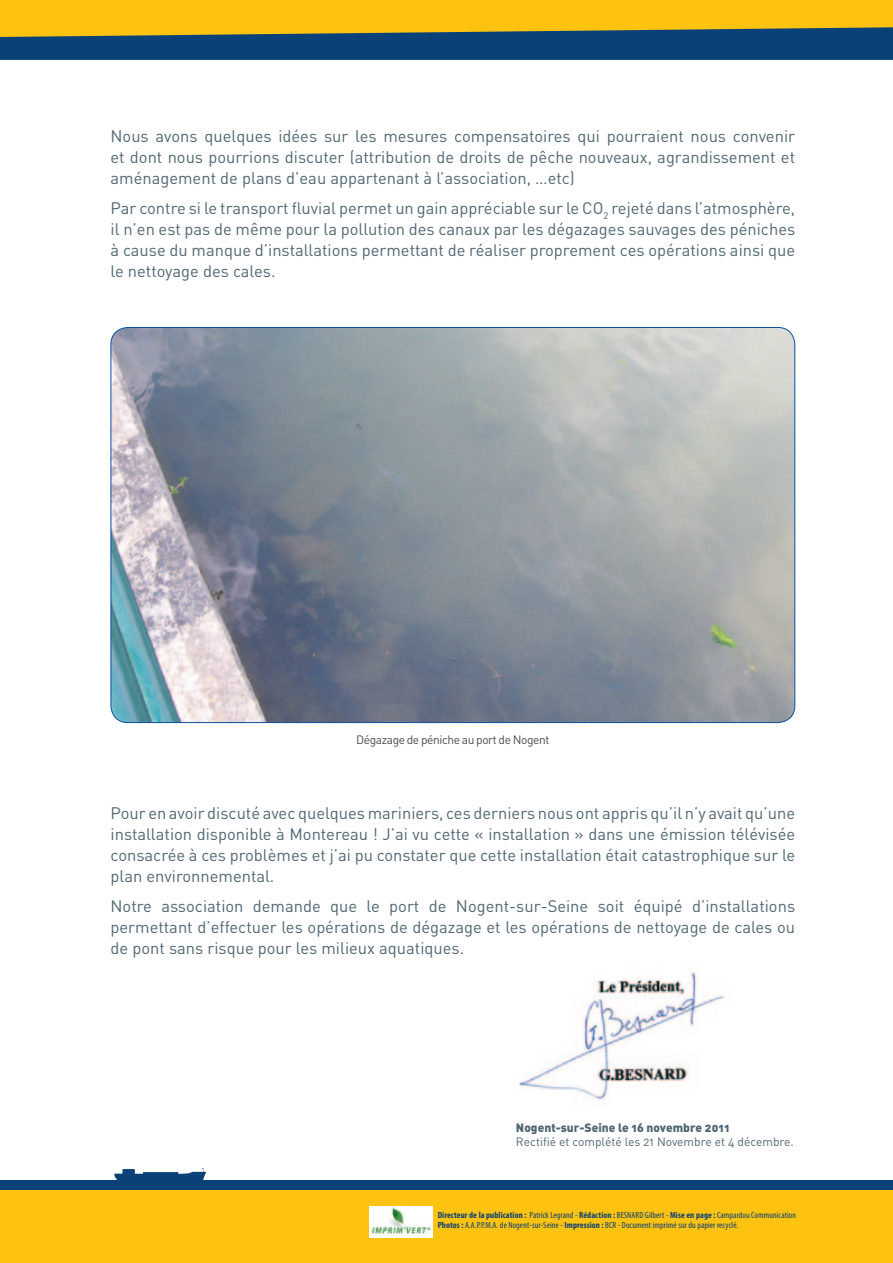
<style>
.page{position:relative;width:893px;height:1263px;background:#fff}
.page>*{position:absolute;margin:0;border:0;box-sizing:border-box;transform-origin:0 0}
.t1{font:16.5px/21px "DIN";color:#506772;text-align:justify}
.t2{font:12px "DIN Regular Alternate";color:#506772}
.t3{font:12px "DIN Black Alternate";color:#506772}
.bon{font:12px "DIN";letter-spacing:-.04em;color:#4b4c4d}
.t4{font:condensed 9px/10.8px "Myriad Pro";letter-spacing:.01em;color:#094178}
.s1{font-weight:700}
</style>
<div class="page">
<svg style="left:0;top:0;width:893px;height:60px;background:#8c8640"></svg>
<div style="left:0;top:1187px;width:893px;height:76px;background:#fec210"></div>
<div style="left:0;top:1181px;width:893px;height:9px;background:#094178"></div>
<svg style="left:114px;top:1168px;width:92px;height:13px"></svg>
<img style="left:370px;top:1206px;width:62px;height:31px">
<img style="left:519px;top:972px;width:206px;height:128px">
<img style="left:111px;top:327px;width:684px;height:395px">
<p class="t1" style="left:111px;top:126px;width:686px">Nous avons quelques idées sur les mesures compensatoires qui pourraient nous convenir et dont nous pourrions discuter (attribution de droits de pêche nouveaux, agrandissement et aménagement de plans d’eau appartenant à l’association, …etc)</p>
<p class="t1" style="left:111px;top:197px;width:686px">Par contre si le transport fluvial permet un gain appréciable sur le CO<sub>2</sub> rejeté dans l’atmosphère, il n’en est pas de même pour la pollution des canaux par les dégazages sauvages des péniches à cause du manque d’installations permettant de réaliser proprement ces opérations ainsi que le nettoyage des cales.</p>
<p class="bon" style="left:356px;top:732px;width:195px">Dégazage de péniche au port de Nogent</p>
<p class="t1" style="left:111px;top:802px;width:686px">Pour en avoir discuté avec quelques mariniers, ces derniers nous ont appris qu’il n’y avait qu’une installation disponible à Montereau ! J’ai vu cette « installation » dans une émission télévisée consacrée à ces problèmes et j’ai pu constater que cette installation était catastrophique sur le plan environnemental.</p>
<p class="t1" style="left:111px;top:895px;width:686px">Notre association demande que le port de Nogent-sur-Seine soit équipé d’installations permettant d’effectuer les opérations de dégazage et les opérations de nettoyage de cales ou de pont sans risque pour les milieux aquatiques.</p>
<p class="t3" style="left:516px;top:1119px;width:215px">Nogent-sur-Seine le 16 novembre 2011</p>
<p class="t2" style="left:516px;top:1134px;width:279px">Rectifié et complété les 21 Novembre et 4 décembre.</p>
<p class="t4" style="left:438px;top:1209px;width:360px"><span class="s1">Directeur de la publication :</span> Patrick Legrand - <span class="s1">Rédaction :</span> BESNARD Gilbert - <span class="s1">Mise en page :</span> Campardou Communication<br><span class="s1">Photos :</span> A.A.P.P.M.A. de Nogent-sur-Seine - <span class="s1">Impression :</span> BCR - Document imprimé sur du papier recyclé.</p>
</div>
